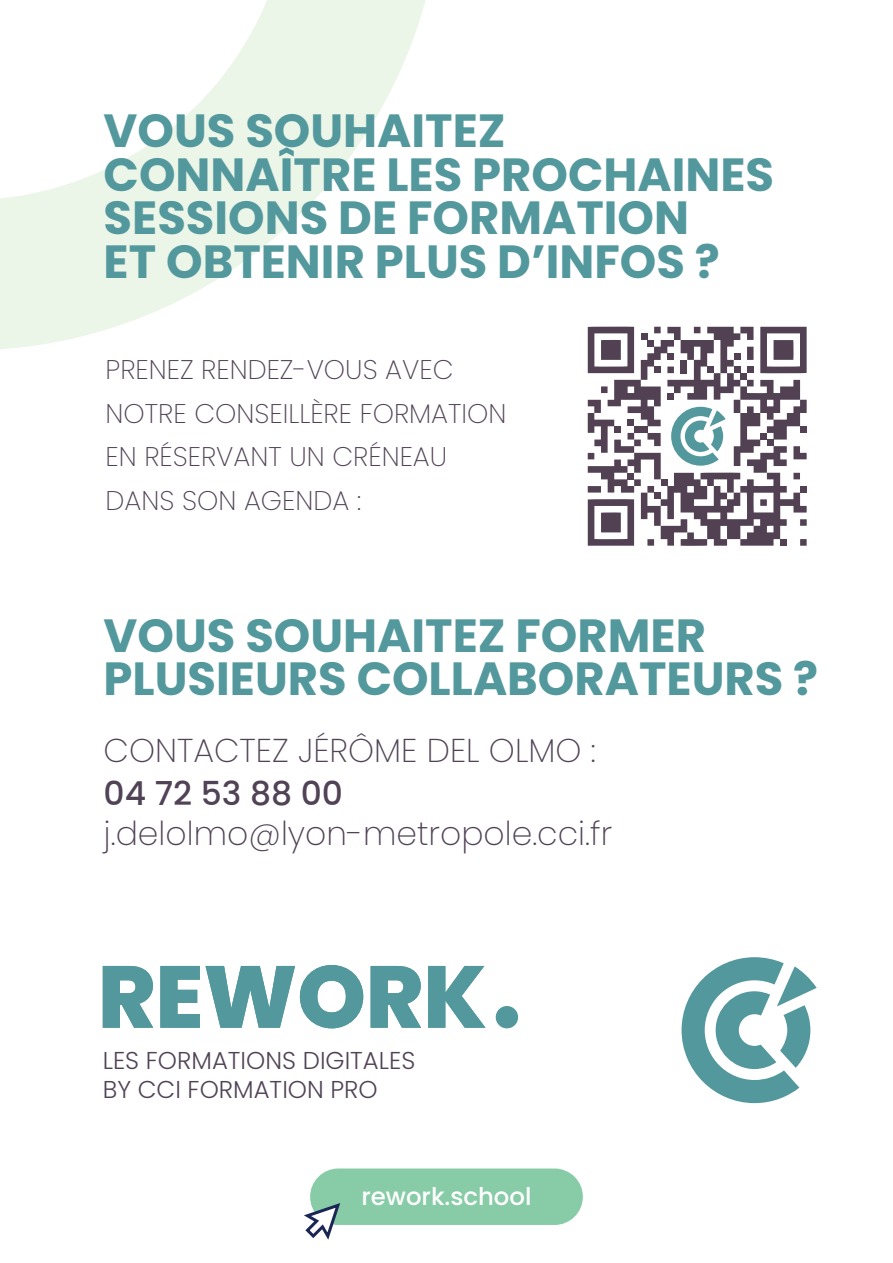
<style>
.page{position:relative;width:893px;height:1263px;background:#fff}
.page>*{position:absolute;margin:0;border:0;box-sizing:border-box;transform-origin:0 0}
.t1{font:700 46.5px/43.5px "Poppins";color:#52989c}
.t2{font:200 33px "Poppins";color:#514356}
.t3{font:500 33px "Poppins";color:#514356}
.t4{font:200 27px/43.5px "Poppins";color:#514356}
.t5{font:300 24.45px/29.2px "Poppins";color:#514356}
.t6{font:500 24.45px "Poppins";color:#fff}
</style>
<div class="page">
<div style="left:496px;top:1006px;width:22px;height:22px;background:#52989c;border-radius:50%"></div>
<svg style="left:103px;top:965px;width:382px;height:63px"></svg>
<svg style="left:682px;top:957px;width:135px;height:146px"></svg>
<svg style="left:0;top:0;width:426px;height:349px"></svg>
<div style="left:310px;top:1168px;width:273px;height:57px;background:#87cca7;border-radius:28px"></div>
<svg style="left:588px;top:326px;width:219px;height:220px"></svg>
<svg style="left:304px;top:1200px;width:37px;height:40px"></svg>
<p class="t1" style="left:104px;top:109px;width:672px">VOUS SOUHAITEZ<br>CONNAÎTRE LES PROCHAINES<br>SESSIONS DE FORMATION<br>ET OBTENIR PLUS D’INFOS ?</p>
<p class="t4" style="left:106px;top:348px;width:402px">PRENEZ RENDEZ-VOUS AVEC<br>NOTRE CONSEILLÈRE FORMATION<br>EN RÉSERVANT UN CRÉNEAU<br>DANS SON AGENDA :</p>
<p class="t1" style="left:104px;top:614px;width:716px">VOUS SOUHAITEZ FORMER<br>PLUSIEURS COLLABORATEURS ?</p>
<p class="t2" style="left:104px;top:731px;width:494px">CONTACTEZ JÉRÔME DEL OLMO :</p>
<p class="t3" style="left:104px;top:774px;width:241px">04 72 53 88 00</p>
<p class="t2" style="left:104px;top:815px;width:510px">j.delolmo@lyon-metropole.cci.fr</p>
<p class="t5" style="left:103px;top:1046px;width:314px">LES FORMATIONS DIGITALES<br>BY CCI FORMATION PRO</p>
<p class="t6" style="left:362px;top:1182px;width:171px">rework.school</p>
</div>
